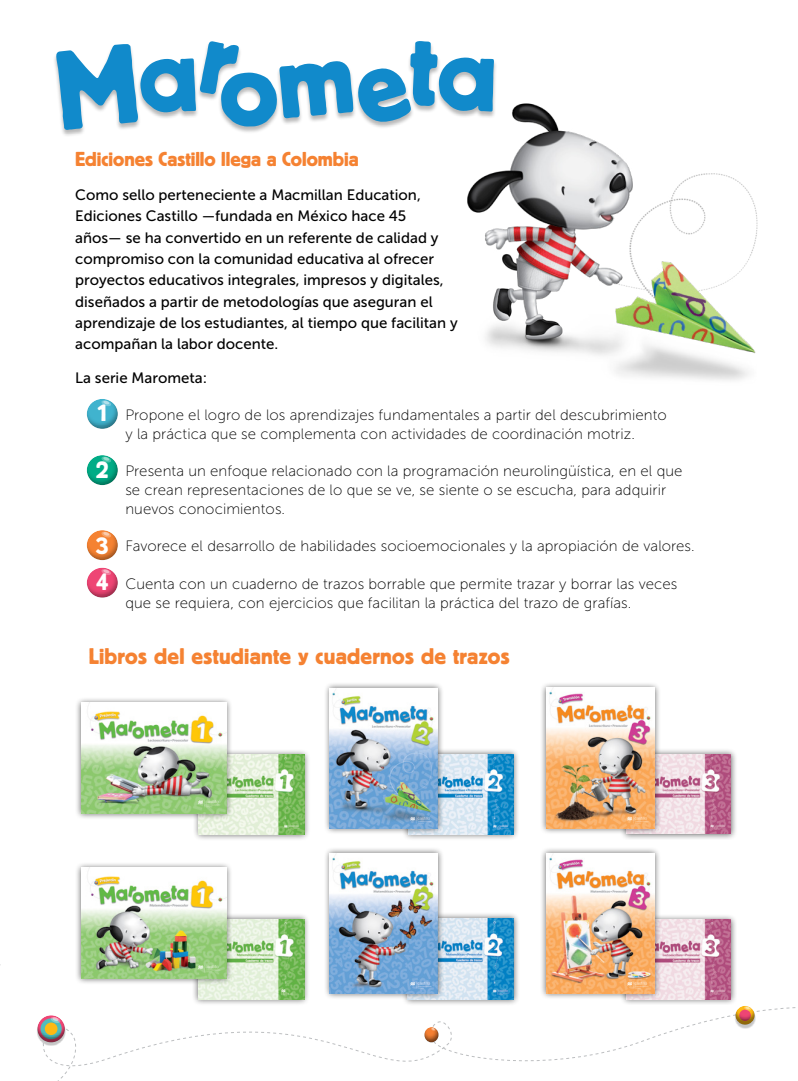
<style>
.page{position:relative;width:798px;height:1081px;background:#fff}
.page>*{position:absolute;margin:0;border:0;box-sizing:border-box;transform-origin:0 0}
.t1{font:23.75px/36.2px "Block Berthold";color:#fff}
.t2{font:22.5px "Block Berthold";letter-spacing:.01em;color:#f58232}
.t3{font:20px "Block Berthold";color:#f58232}
.t4{font:15px/18.8px "Museo Sans 100";letter-spacing:.005em;color:#000}
.t5{font:15px/21.2px "Museo Sans 500";color:#000}
</style>
<div class="page">
<img style="left:467px;top:103px;width:291px;height:278px">
<div style="left:192px;top:748px;width:118px;height:92px;background:#000;opacity:.6"></div>
<img style="left:198px;top:755px;width:106px;height:79px">
<div style="left:75px;top:696px;width:158px;height:124px;background:#000;opacity:.6"></div>
<img style="left:81px;top:703px;width:145px;height:110px">
<div style="left:192px;top:913px;width:118px;height:92px;background:#000;opacity:.6"></div>
<img style="left:233px;top:919px;width:71px;height:14px">
<div style="left:75px;top:861px;width:158px;height:124px;background:#000;opacity:.6"></div>
<img style="left:81px;top:868px;width:145px;height:65px">
<div style="left:402px;top:748px;width:118px;height:92px;background:#000;opacity:.6"></div>
<img style="left:443px;top:754px;width:70px;height:80px">
<div style="left:323px;top:681px;width:120px;height:153px;background:#000;opacity:.6"></div>
<img style="left:330px;top:688px;width:107px;height:140px">
<div style="left:401px;top:912px;width:119px;height:93px;background:#000;opacity:.6"></div>
<img style="left:444px;top:918px;width:69px;height:15px">
<div style="left:323px;top:846px;width:121px;height:153px;background:#000;opacity:.6"></div>
<img style="left:330px;top:853px;width:107px;height:80px">
<div style="left:619px;top:748px;width:118px;height:92px;background:#000;opacity:.6"></div>
<img style="left:660px;top:754px;width:70px;height:79px">
<div style="left:540px;top:681px;width:120px;height:153px;background:#000;opacity:.6"></div>
<img style="left:546px;top:688px;width:108px;height:140px">
<div style="left:619px;top:913px;width:117px;height:92px;background:#000;opacity:.6"></div>
<img style="left:660px;top:920px;width:70px;height:13px">
<div style="left:540px;top:846px;width:120px;height:153px;background:#000;opacity:.6"></div>
<img style="left:546px;top:853px;width:108px;height:80px">
<div style="left:86px;top:398px;width:34px;height:33px;background:#000;opacity:.36"></div>
<svg style="left:101px;top:400px;width:10px;height:7px"></svg>
<div style="left:86px;top:455px;width:34px;height:32px;background:#000;opacity:.36"></div>
<svg style="left:101px;top:456px;width:10px;height:7px"></svg>
<div style="left:86px;top:530px;width:34px;height:32px;background:#000;opacity:.36"></div>
<svg style="left:101px;top:531px;width:10px;height:7px"></svg>
<div style="left:86px;top:567px;width:34px;height:33px;background:#000;opacity:.36"></div>
<svg style="left:101px;top:569px;width:10px;height:6px"></svg>
<div style="left:53px;top:41px;width:444px;height:96px;background:#000;opacity:.28"></div>
<svg style="left:56px;top:41px;width:438px;height:89px"></svg>
<img style="left:0;top:933px;width:736px;height:126px">
<svg style="left:111px;top:984px;width:685px;height:78px"></svg>
<svg style="left:0;top:1005px;width:105px;height:76px"></svg>
<h3 class="t3" style="left:75px;top:148px;width:285px">Ediciones Castillo llega a Colombia</h3>
<p class="t5" style="left:75px;top:184px;width:384px">Como sello perteneciente a Macmillan Education, Ediciones Castillo —fundada en México hace 45<br>años— se ha convertido en un referente de calidad y compromiso con la comunidad educativa al ofrecer proyectos educativos integrales, impresos y digitales, diseñados a partir de metodologías que aseguran el aprendizaje de los estudiantes, al tiempo que facilitan y acompañan la labor docente.</p>
<p class="t5" style="left:75px;top:367px;width:133px">La serie Marometa:</p>
<h1 class="t1" style="left:96px;top:394px;width:14px">1</h1>
<h1 class="t1" style="left:96px;top:450px;width:14px">2</h1>
<h1 class="t1" style="left:96px;top:527px;width:14px">3<br>4</h1>
<p class="t4" style="left:125px;top:406px;width:543px">Propone el logro de los aprendizajes fundamentales a partir del descubrimiento y la práctica que se complementa con actividades de coordinación motriz.</p>
<p class="t4" style="left:125px;top:462px;width:558px">Presenta un enfoque relacionado con la programación neurolingüística, en el que se crean representaciones de lo que se ve, se siente o se escucha, para adquirir nuevos conocimientos.</p>
<p class="t4" style="left:125px;top:537px;width:570px">Favorece el desarrollo de habilidades socioemocionales y la apropiación de valores.</p>
<p class="t4" style="left:125px;top:574px;width:553px">Cuenta con un cuaderno de trazos borrable que permite trazar y borrar las veces que se requiera, con ejercicios que facilitan la práctica del trazo de grafías.</p>
<h2 class="t2" style="left:89px;top:643px;width:422px">Libros del estudiante y cuadernos de trazos</h2>
</div>
